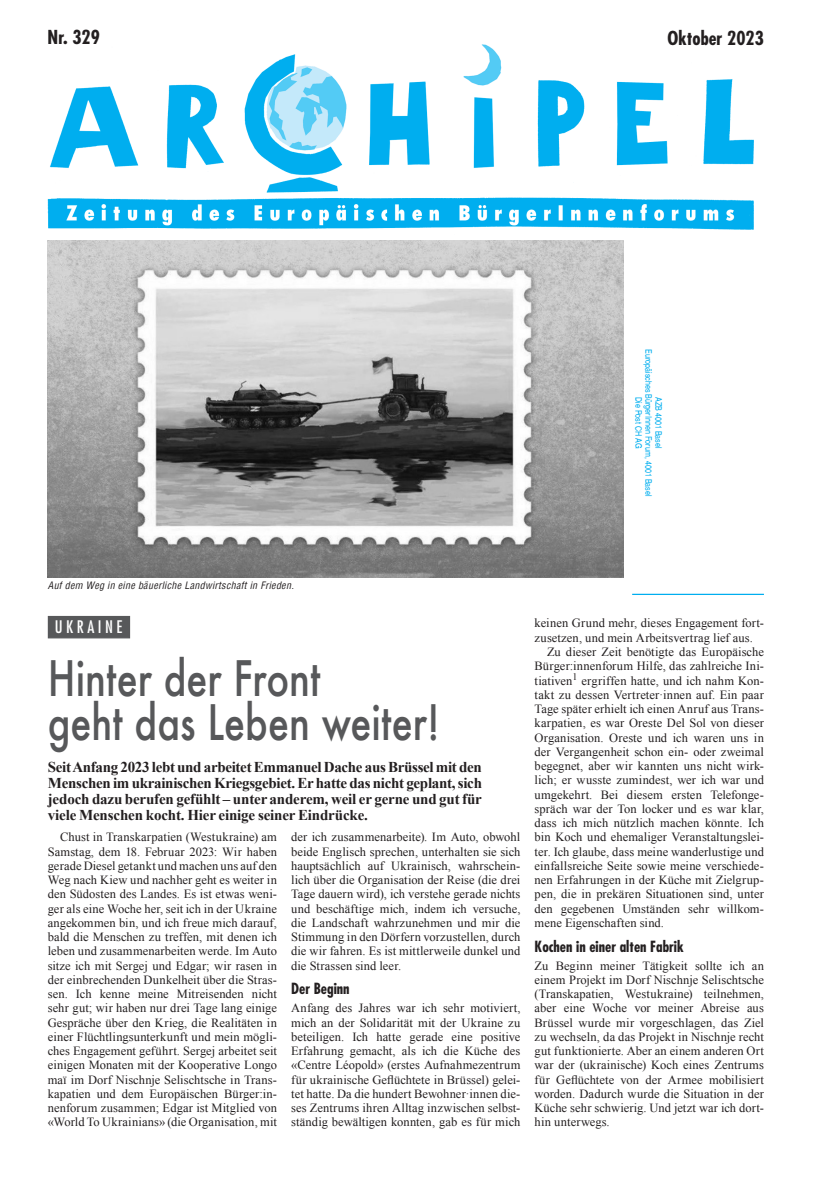
<style>
.page{position:relative;width:840px;height:1187px;background:#fff}
.page>*{position:absolute;margin:0;border:0;box-sizing:border-box;transform-origin:0 0}
.Titel{font:500 47.5px "Futura";color:#57585a;scale:.8 1}
.t1{font:700 condensed 18.75px "Futura";color:#231f20}
.BalkenWeiss{font:condensed 16.88px "Futura";letter-spacing:.205em;color:#fff}
.vorspann{font:700 15px/16px "Times New Roman";letter-spacing:-.01em;color:#231f20;text-align:justify}
.Sous-titre_hoch{font:700 condensed 15px "Futura";color:#231f20}
.Text{font:12.5px/14.2px "Times New Roman";letter-spacing:.005em;color:#231f20;text-align:justify}
.Text_ohne_Einzug{font:12.5px/14.2px "Times New Roman";letter-spacing:.005em;color:#231f20;text-align:justify}
.Legende{font:italic condensed 10px "Helvetica";letter-spacing:.03em;color:#231f20}
.t2{font:8.75px/10px "Switzerland Narrow Plain";color:#00aeef;text-align:center}
</style>
<div class="page">
<img style="left:47px;top:44px;width:707px;height:186px">
<hr style="left:632px;top:594px;width:131px;height:1px;background:#00aeef">
<img style="left:48px;top:241px;width:575px;height:336px">
<div style="left:48px;top:616px;width:82px;height:22px;background:#57585a"></div>
<h2 class="t1" style="left:48px;top:25px;width:54px">Nr. 329</h2>
<h2 class="t1" style="left:667px;top:26px;width:98px">Oktober 2023</h2>
<p class="t2" style="left:663px;top:349px;width:149px;rotate:90deg">AZB 4001 Basel<br>Europäisches BürgerInnen Forum, 4001 Basel<br>Die Post CH AG</p>
<p class="Legende" style="left:48px;top:579px;width:247px">Auf dem Weg in eine bäuerliche Landwirtschaft in Frieden.</p>
<p class="BalkenWeiss" style="left:55px;top:616px;width:69px">UKRAINE</p>
<p class="Titel" style="left:48px;top:646px;width:342px">Hinter der Front</p>
<p class="Titel" style="left:48px;top:689px;width:491px">geht das Leben weiter!</p>
<p class="vorspann" style="left:48px;top:758px;width:435px">Seit Anfang 2023 lebt und arbeitet Emmanuel Dache aus Brüssel mit den Menschen im ukrainischen Kriegsgebiet. Er hatte das nicht geplant, sich jedoch dazu berufen gefühlt – unter anderem, weil er gerne und gut für viele Menschen kocht. Hier einige seiner Eindrücke.</p>
<p class="Text" style="left:48px;top:830px;width:231px;text-indent:12px">Chust in Transkarpatien (Westukraine) am Samstag, dem 18. Februar 2023: Wir haben gerade Diesel getankt und machen uns auf den Weg nach Kiew und nachher geht es weiter in den Südosten des Landes. Es ist etwas weni&shy;ger als eine Woche her, seit ich in der Ukraine angekommen bin, und ich freue mich darauf, bald die Menschen zu treffen, mit denen ich leben und zusammenarbeiten werde. Im Auto sitze ich mit Sergej und Edgar; wir rasen in der einbrechenden Dunkelheit über die Stras&shy;sen. Ich kenne meine Mitreisenden nicht sehr gut; wir haben nur drei Tage lang einige Gespräche über den Krieg, die Realitäten in einer Flüchtlingsunterkunft und mein mögli&shy;ches Engagement geführt. Sergej arbeitet seit einigen Monaten mit der Kooperative Longo maï im Dorf Nischnje Selischtsche in Trans&shy;kapatien und dem Europäischen Bürger:in&shy;nenforum zusammen; Edgar ist Mitglied von «World To Ukrainians» (die Organisation, mit</p>
<p class="Text" style="left:291px;top:830px;width:231px">der ich zusammenarbeite). Im Auto, obwohl beide Englisch sprechen, unterhalten sie sich hauptsächlich auf Ukrainisch, wahrschein&shy;lich über die Organisation der Reise (die drei Tage dauern wird), ich verstehe gerade nichts und beschäftige mich, indem ich versuche, die Landschaft wahrzunehmen und mir die Stimmung in den Dörfern vorzustellen, durch die wir fahren. Es ist mittlerweile dunkel und die Strassen sind leer.</p>
<p class="Sous-titre_hoch" style="left:291px;top:979px;width:60px">Der Beginn</p>
<p class="Text_ohne_Einzug" style="left:291px;top:1001px;width:231px">Anfang des Jahres war ich sehr motiviert, mich an der Solidarität mit der Ukraine zu beteiligen. Ich hatte gerade eine positive Erfahrung gemacht, als ich die Küche des «Centre Léopold» (erstes Aufnahmezentrum für ukrainische Geflüchtete in Brüssel) gelei&shy;tet hatte. Da die hundert Bewohner·innen die&shy;ses Zentrums ihren Alltag inzwischen selbst&shy;ständig bewältigen konnten, gab es für mich</p>
<p class="Text_ohne_Einzug" style="left:534px;top:616px;width:231px">keinen Grund mehr, dieses Engagement fort&shy;zusetzen, und mein Arbeitsvertrag lief aus.</p>
<p class="Text" style="left:534px;top:644px;width:231px;text-indent:12px">Zu dieser Zeit benötigte das Europäische Bürger:innenforum Hilfe, das zahlreiche Ini&shy;tiativen<sup>1</sup> ergriffen hatte, und ich nahm Kon&shy;takt zu dessen Vertreter·innen auf. Ein paar Tage später erhielt ich einen Anruf aus Trans&shy;karpatien, es war Oreste Del Sol von dieser Organisation. Oreste und ich waren uns in der Vergangenheit schon ein- oder zweimal begegnet, aber wir kannten uns nicht wirk&shy;lich; er wusste zumindest, wer ich war und umgekehrt. Bei diesem ersten Telefonge&shy;spräch war der Ton locker und es war klar, dass ich mich nützlich machen könnte. Ich bin Koch und ehemaliger Veranstaltungslei&shy;ter. Ich glaube, dass meine wanderlustige und einfallsreiche Seite sowie meine verschiede&shy;nen Erfahrungen in der Küche mit Zielgrup&shy;pen, die in prekären Situationen sind, unter den gegebenen Umständen sehr willkom&shy;mene Eigenschaften sind.</p>
<p class="Sous-titre_hoch" style="left:534px;top:936px;width:150px">Kochen in einer alten Fabrik</p>
<p class="Text_ohne_Einzug" style="left:534px;top:958px;width:231px">Zu Beginn meiner Tätigkeit sollte ich an einem Projekt im Dorf Nischnje Selischtsche (Transkapatien, Westukraine) teilnehmen, aber eine Woche vor meiner Abreise aus Brüssel wurde mir vorgeschlagen, das Ziel zu wechseln, da das Projekt in Nischnje recht gut funktionierte. Aber an einem anderen Ort war der (ukrainische) Koch eines Zentrums für Geflüchtete von der Armee mobilisiert worden. Dadurch wurde die Situation in der Küche sehr schwierig. Und jetzt war ich dort&shy;hin unterwegs.</p>
</div>
